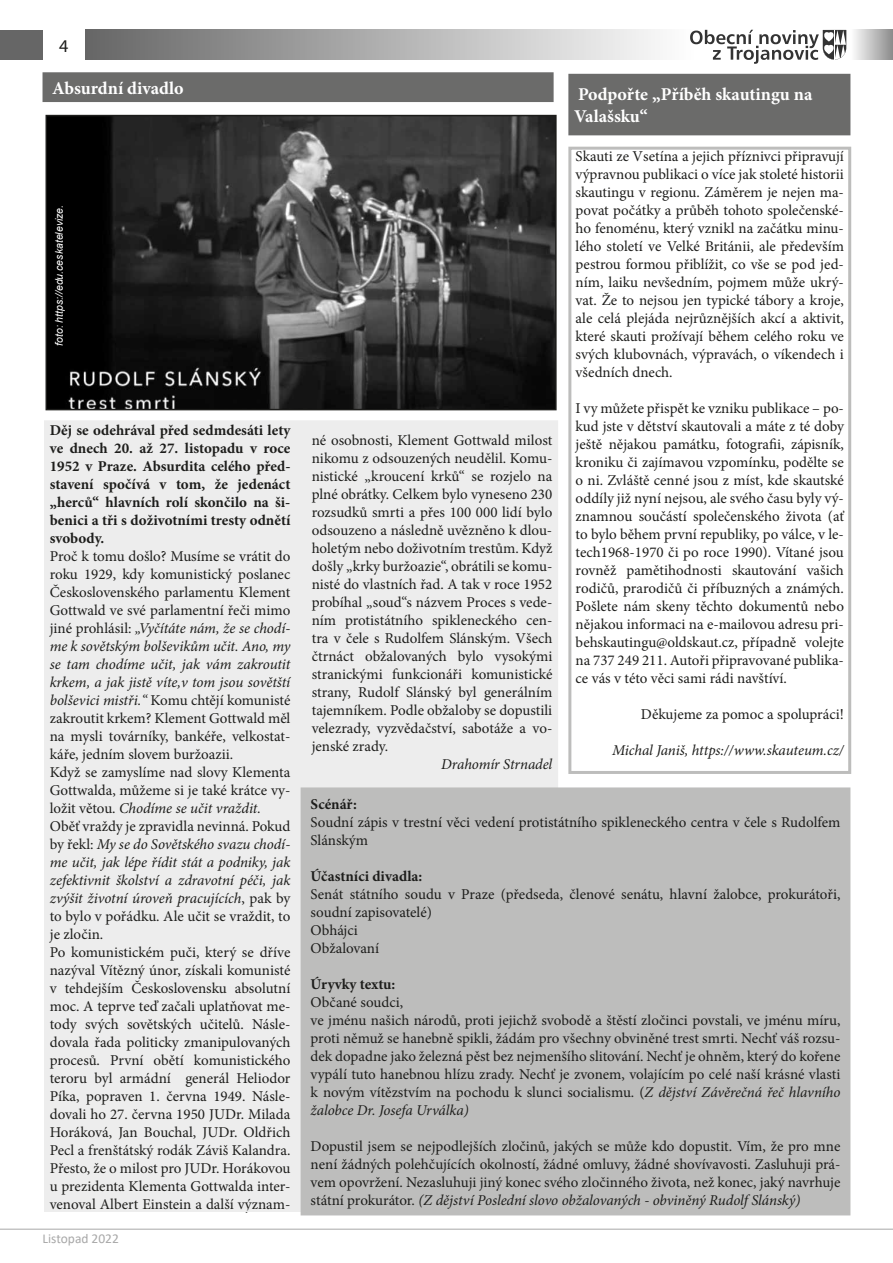
<style>
.page{position:relative;width:893px;height:1263px;background:#fff}
.page>*{position:absolute;margin:0;border:0;box-sizing:border-box;transform-origin:0 0}
.t1{font:700 18px/21.6px "Minion Pro";color:#fff}
.t2{font:18px "Myriad Pro";color:#1d1d1b}
.t3{font:15px/18px "Minion Pro";color:#1d1d1b}
.t4{font:700 15px/18px "Minion Pro";color:#1d1d1b;text-align:justify}
.t5{font:italic 15px "Minion Pro";letter-spacing:-.01em;color:#1d1d1b}
.t6{font:13.5px "Calibri";color:#a8a8a8}
.t7{font:italic 10.5px "Arial";color:#fff}
.s1{font-style:italic}
</style>
<div class="page">
<div style="left:0;top:30px;width:43px;height:30px;background:#666"></div>
<div style="left:85px;top:30px;width:608px;height:30px;background:linear-gradient(to right,#666,#fefefe)"></div>
<div style="left:850px;top:30px;width:43px;height:30px;background:linear-gradient(to right,#fff,#8c8c8c)"></div>
<svg style="left:690px;top:30px;width:156px;height:34px"></svg>
<hr style="left:0;top:1229px;width:893px;height:1px;background:#a8a8a8">
<div style="left:45px;top:421px;width:512px;height:790px;background:#ededed"></div>
<div style="left:43px;top:73px;width:510px;height:28px;background:#6b6b6a"></div>
<div style="left:43px;top:72px;width:511px;height:30px;border:2px solid #6b6b6a"></div>
<div style="left:569px;top:75px;width:281px;height:60px;background:#6b6b6a"></div>
<div style="left:568px;top:74px;width:282px;height:61px;border:2px solid #6b6b6a"></div>
<img style="left:49px;top:118px;width:505px;height:289px">
<div style="left:46px;top:115px;width:511px;height:295px;border:2px solid #1d1d1b"></div>
<div style="left:568px;top:147px;width:283px;height:627px;border:3px solid #bdbdbc"></div>
<div style="left:301px;top:788px;width:549px;height:427px;background:#bdbdbc"></div>
<p class="t2" style="left:59px;top:35px;width:11px">4</p>
<p class="t1" style="left:52px;top:77px;width:133px">Absurdní divadlo</p>
<p class="t7" style="left:52px;top:346px;width:143px;rotate:-90deg">foto: https://edu.ceskatelevize.</p>
<p class="t4" style="left:50px;top:420px;width:242px">Děj se odehrával před sedmdesáti lety ve dnech 20. až 27. listopadu v roce 1952 v Praze. Absurdita celého před&shy;stavení spočívá v tom, že jedenáct „herců“ hlavních rolí skončilo na ši&shy;benici a tři s doživotními tresty odnětí svobody.</p>
<p class="t3" style="left:50px;top:547px;width:242px">Proč k tomu došlo? Musíme se vrátit do roku 1929, kdy komunistický poslanec Československého parlamentu Klement Gottwald ve své parlamentní řeči mimo jiné prohlásil: <span class="s1">„Vyčítáte nám, že se chodí&shy;me k sovětským bolševikům učit. Ano, my se tam chodíme učit, jak vám zakroutit krkem, a jak jistě víte,v tom jsou sovětští bolševici mistři.“</span> Komu chtějí komunisté zakroutit krkem? Klement Gottwald měl na mysli továrníky, bankéře, velkostat&shy;káře, jedním slovem buržoazii.<br>Když se zamyslíme nad slovy Klementa Gottwalda, můžeme si je také krátce vy&shy;ložit větou. <span class="s1">Chodíme se učit vraždit.<br></span>Oběť vraždy je zpravidla nevinná. Pokud by řekl: <span class="s1">My se do Sovětského svazu chodí&shy;me učit, jak lépe řídit stát a podniky, jak zefektivnit školství a zdravotní péči, jak zvýšit životní úroveň pracujících</span>, pak by to bylo v pořádku. Ale učit se vraždit, to je zločin.<br>Po komunistickém puči, který se dříve nazýval Vítězný únor, získali komunisté v tehdejším Československu absolutní moc. A teprve teď začali uplatňovat me&shy;tody svých sovětských učitelů. Násle&shy;dovala řada politicky zmanipulovaných procesů. První obětí komunistického teroru byl armádní generál Heliodor Píka, popraven 1. června 1949. Násle&shy;dovali ho 27. června 1950 JUDr. Milada Horáková, Jan Bouchal, JUDr. Oldřich Pecl a frenštátský rodák Záviš Kalandra.<br>Přesto, že o milost pro JUDr. Horákovou u prezidenta Klementa Gottwalda inter&shy;venoval Albert Einstein a další význam-</p>
<p class="t6" style="left:43px;top:1229px;width:78px">Listopad 2022</p>
<p class="t3" style="left:312px;top:431px;width:242px;text-align:justify">né osobnosti, Klement Gottwald milost nikomu z odsouzených neudělil. Komu&shy;nistické „kroucení krků“ se rozjelo na plné obrátky. Celkem bylo vyneseno 230 rozsudků smrti a přes 100 000 lidí bylo odsouzeno a následně uvězněno k dlou&shy;holetým nebo doživotním trestům. Když došly „krky buržoazie“, obrátili se komu&shy;nisté do vlastních řad. A tak v roce 1952 probíhal „soud“s názvem Proces s vede&shy;ním protistátního spikleneckého cen&shy;tra v čele s Rudolfem Slánským. Všech čtrnáct obžalovaných bylo vysokými stranickými funkcionáři komunistické strany, Rudolf Slánský byl generálním tajemníkem. Podle obžaloby se dopustili velezrady, vyzvědačství, sabotáže a vo&shy;jenské zrady.</p>
<p class="t5" style="left:441px;top:754px;width:113px">Drahomír Strnadel</p>
<p class="t1" style="left:574px;top:84px;width:240px">Podpořte „Příběh skautingu na<br>Valašsku“</p>
<p class="t3" style="left:576px;top:147px;width:270px;text-align:justify">Skauti ze Vsetína a jejich příznivci připravují výpravnou publikaci o více jak stoleté historii skautingu v regionu. Záměrem je nejen ma&shy;povat počátky a průběh tohoto společenské&shy;ho fenoménu, který vznikl na začátku minu&shy;lého století ve Velké Británii, ale především pestrou formou přiblížit, co vše se pod jed&shy;ním, laiku nevšedním, pojmem může ukrý&shy;vat. Že to nejsou jen typické tábory a kroje, ale celá plejáda nejrůznějších akcí a aktivit, které skauti prožívají během celého roku ve svých klubovnách, výpravách, o víkendech i všedních dnech.</p>
<p class="t3" style="left:576px;top:399px;width:270px;text-align:justify">I vy můžete přispět ke vzniku publikace – po&shy;kud jste v dětství skautovali a máte z té doby ještě nějakou památku, fotografii, zápisník, kroniku či zajímavou vzpomínku, podělte se o ni. Zvláště cenné jsou z míst, kde skautské oddíly již nyní nejsou, ale svého času byly vý&shy;znamnou součástí společenského života (ať to bylo během první republiky, po válce, v le&shy;tech1968-1970 či po roce 1990). Vítané jsou rovněž pamětihodnosti skautování vašich rodičů, prarodičů či příbuzných a známých.<br>Pošlete nám skeny těchto dokumentů nebo nějakou informaci na e-mailovou adresu pri&shy;behskautingu@oldskaut.cz, případně volejte na 737 249 211. Autoři připravované publika&shy;ce vás v této věci sami rádi navštíví.</p>
<p class="t3" style="left:641px;top:705px;width:204px">Děkujeme za pomoc a spolupráci!</p>
<p class="t5" style="left:612px;top:740px;width:233px">Michal Janiš, https://www.skauteum.cz/</p>
<p class="t4" style="left:311px;top:795px;width:48px">Scénář:</p>
<p class="t3" style="left:311px;top:813px;width:531px">Soudní zápis v trestní věci vedení protistátního spikleneckého centra v čele s Rudolfem<br>Slánským</p>
<p class="t4" style="left:311px;top:867px;width:113px">Účastníci divadla:</p>
<p class="t3" style="left:311px;top:885px;width:531px">Senát státního soudu v Praze (předseda, členové senátu, hlavní žalobce, prokurátoři, soudní zapisovatelé)<br>Obhájci<br>Obžalovaní</p>
<p class="t4" style="left:311px;top:975px;width:86px">Úryvky textu:</p>
<p class="t3" style="left:311px;top:993px;width:531px">Občané soudci,<br>ve jménu našich národů, proti jejichž svobodě a štěstí zločinci povstali, ve jménu míru, proti němuž se hanebně spikli, žádám pro všechny obviněné trest smrti. Nechť váš rozsu&shy;dek dopadne jako železná pěst bez nejmenšího slitování. Nechť je ohněm, který do kořene vypálí tuto hanebnou hlízu zrady. Nechť je zvonem, volajícím po celé naší krásné vlasti k novým vítězstvím na pochodu k slunci socialismu. (<span class="s1">Z dějství Závěrečná řeč hlavního žalobce Dr. Josefa Urválka)</span></p>
<p class="t3" style="left:311px;top:1137px;width:531px;text-align:justify">Dopustil jsem se nejpodlejších zločinů, jakých se může kdo dopustit. Vím, že pro mne není žádných polehčujících okolností, žádné omluvy, žádné shovívavosti. Zasluhuji prá&shy;vem opovržení. Nezasluhuji jiný konec svého zločinného života, než konec, jaký navrhuje státní prokurátor. <span class="s1">(Z dějství Poslední slovo obžalovaných - obviněný Rudolf Slánský)</span></p>
</div>
